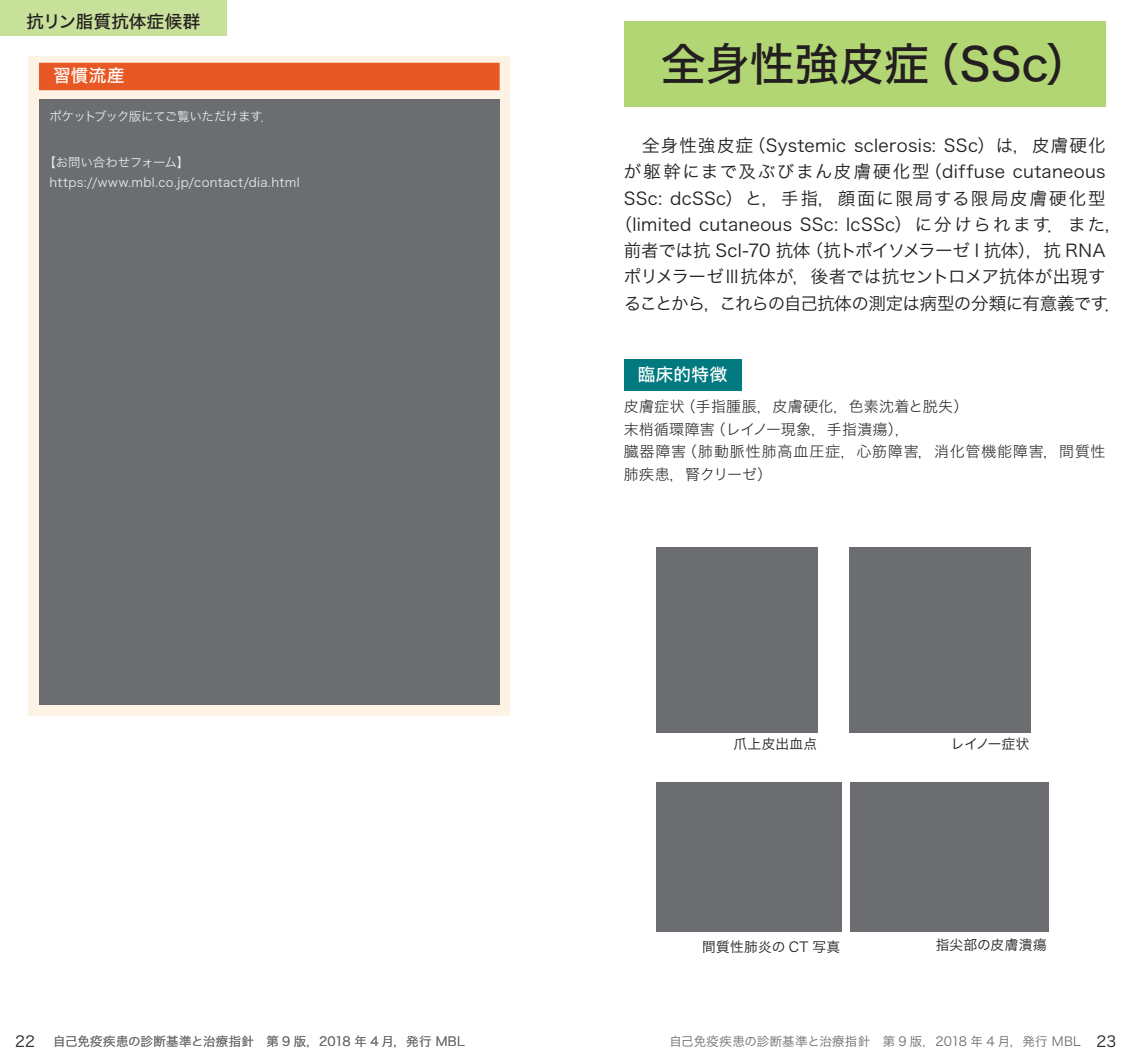
<style>
.page{position:relative;width:1134px;height:1063px;background:#fff}
.page>*{position:absolute;margin:0;border:0;box-sizing:border-box;transform-origin:0 0}
.t1{font:45px "Hira Kaku Std N W5";letter-spacing:-.005em;color:#231f20}
.t2{font:17.5px/26.2px "Hira Kaku Std N W3";letter-spacing:.02em;color:#231f20;text-align:center}
.t3{font:17.5px "Hira Kaku Std N W5";letter-spacing:.015em;color:#231f20}
.t4{font:17.5px "Hira Kaku Std N W5";letter-spacing:.03em;color:#fff}
.t5{font:15px/22.5px "Hira Kaku Std N W2";letter-spacing:.03em;color:#231f20}
.t6{font:15px "Hira Kaku Std N W3";color:#231f20}
.t7{font:13.75px "Hira Kaku Std N W3";letter-spacing:.015em;color:#231f20}
.t8{font:12.5px "Hira Kaku Std N W3";letter-spacing:.015em;color:#6c6d70}
.t9{font:12.5px/20px "Hira Kaku Std N W3";letter-spacing:.02em;color:#e6e7e9}
.t10{font:12.5px "Hira Kaku Std N W3";letter-spacing:-.045em;color:#e6e7e9}
.s1{font-size:15px;color:#231f20}
</style>
<div class="page">
<div style="left:0;top:0;width:227px;height:35px;background:#c7e09a"></div>
<div style="left:624px;top:21px;width:482px;height:85px;background:#b3d674"></div>
<div style="left:28px;top:56px;width:482px;height:660px;background:#fcf3e5"></div>
<div style="left:39px;top:63px;width:461px;height:27px;background:#e75824"></div>
<div style="left:39px;top:99px;width:461px;height:606px;background:#6c6d70"></div>
<div style="left:624px;top:359px;width:117px;height:31px;background:#007a7f"></div>
<div style="left:656px;top:547px;width:162px;height:186px;background:#6c6d70"></div>
<div style="left:656px;top:783px;width:186px;height:149px;background:#6c6d70"></div>
<div style="left:850px;top:547px;width:181px;height:185px;background:#6c6d70"></div>
<div style="left:850px;top:783px;width:198px;height:149px;background:#6c6d70"></div>
<p class="t3" style="left:27px;top:8px;width:175px">抗リン脂質抗体症候群</p>
<p class="t4" style="left:53px;top:62px;width:73px">習慣流産</p>
<p class="t10" style="left:50px;top:107px;width:225px">ポケットブック版にてご覧いただけます．</p>
<p class="t9" style="left:50px;top:152px;width:251px;text-indent:-6px">【お問い合わせフォーム】https://www.mbl.co.jp/contact/dia.html</p>
<h1 class="t1" style="left:661px;top:30px;width:432px">全身性強皮症（SSc）</h1>
<p class="t2" style="left:615px;top:132px;width:510px">　全身性強皮症（Systemic sclerosis: SSc）は，皮膚硬化<br>が躯幹にまで及ぶびまん皮膚硬化型（diffuse cutaneous SSc: dcSSc）と，手指，顔面に限局する限局皮膚硬化型（limited cutaneous SSc: lcSSc）に分けられます．また，前者では抗 Scl-70 抗体（抗トポイソメラーゼ I 抗体），抗 RNA<br>ポリメラーゼⅢ抗体が，後者では抗セントロメア抗体が出現す<br>ることから，これらの自己抗体の測定は病型の分類に有意義です．</p>
<p class="t4" style="left:638px;top:361px;width:91px">臨床的特徴</p>
<p class="t5" style="left:624px;top:395px;width:483px">皮膚症状（手指腫脹，皮膚硬化，色素沈着と脱失）<br>末梢循環障害（レイノー現象，手指潰瘍），<br>臓器障害（肺動脈性肺高血圧症，心筋障害，消化管機能障害，間質性肺疾患，腎クリーゼ）</p>
<p class="t7" style="left:733px;top:733px;width:85px">爪上皮出血点</p>
<p class="t7" style="left:702px;top:936px;width:139px">間質性肺炎の CT 写真</p>
<p class="t7" style="left:951px;top:733px;width:80px">レイノー症状</p>
<p class="t7" style="left:936px;top:934px;width:113px">指尖部の皮膚潰瘍</p>
<p class="t6" style="left:15px;top:1030px;width:22px">22</p>
<p class="t8" style="left:669px;top:1032px;width:448px">自己免疫疾患の診断基準と治療指針　第 9 版，2018 年 4 月，発行 MBL <span class="s1">23</span></p>
<p class="t8" style="left:53px;top:1032px;width:413px">自己免疫疾患の診断基準と治療指針　第 9 版，2018 年 4 月，発行 MBL</p>
</div>
